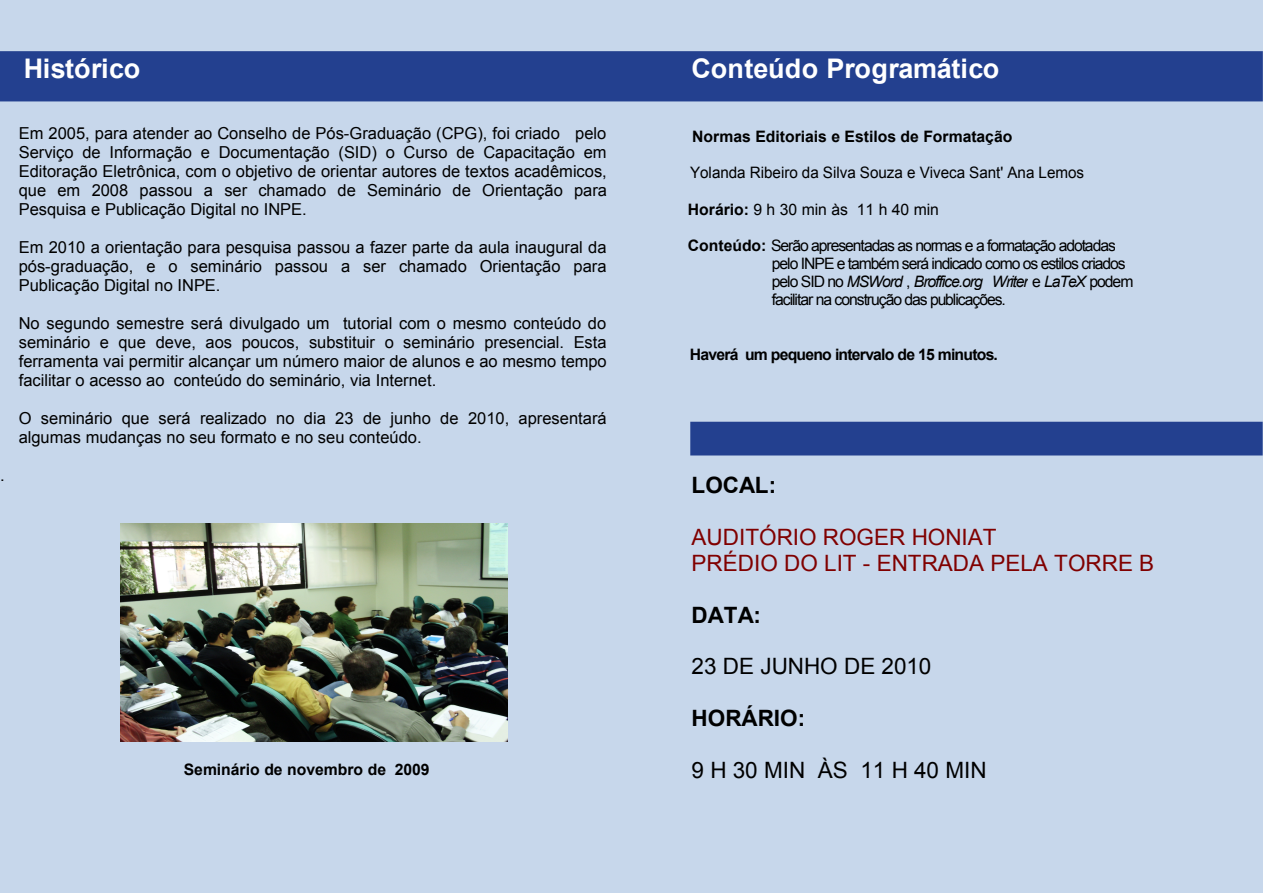
<style>
.page{position:relative;width:1263px;height:893px;background:#fff}
.page>*{position:absolute;margin:0;border:0;box-sizing:border-box;transform-origin:0 0}
.t1{font:700 27px "Arial";color:#fff}
.t2{font:22.5px/26px "Arial";color:#800000}
.t3{font:22.5px "Arial";color:#000}
.t4{font:700 22.5px "Arial";letter-spacing:.005em;color:#000}
.t5{font:16.5px/19px "Arial";color:#000;text-align:justify}
.t6{font:15.75px/18.1px "Arial";letter-spacing:-.065em;color:#000}
.t7{font:15.75px "Arial";letter-spacing:-.005em;color:#000}
.t8{font:700 15.75px "Arial";letter-spacing:-.005em;color:#000}
.t9{font:700 15.75px "Arial";letter-spacing:-.05em;color:#000}
.s1{font-weight:700}
.s2{font-style:italic}
</style>
<div class="page">
<div style="left:0;top:0;width:1263px;height:523px;background:#c7d7eb"></div>
<div style="left:0;top:741px;width:1263px;height:151px;background:#c7d7eb"></div>
<div style="left:0;top:523px;width:120px;height:218px;background:#c7d7eb"></div>
<div style="left:507px;top:523px;width:756px;height:218px;background:#c7d7eb"></div>
<div style="left:635px;top:420px;width:628px;height:26px;background:linear-gradient(to bottom,#c7d7eb,#c7d7eb)"></div>
<div style="left:0;top:51px;width:1263px;height:50px;background:#23408f"></div>
<img style="left:120px;top:523px;width:387px;height:218px">
<div style="left:690px;top:422px;width:573px;height:33px;background:#23408f"></div>
<h1 class="t1" style="left:24px;top:54px;width:118px">Histórico</h1>
<h1 class="t1" style="left:692px;top:54px;width:309px">Conteúdo Programático</h1>
<p class="t5" style="left:0;top:465px;width:6px">.</p>
<p class="t5" style="left:19px;top:124px;width:590px">Em 2005, para atender ao Conselho de Pós-Graduação (CPG), foi criado pelo Serviço de Informação e Documentação (SID) o Curso de Capacitação em Editoração Eletrônica, com o objetivo de orientar autores de textos acadêmicos, que em 2008 passou a ser chamado de Seminário de Orientação para Pesquisa e Publicação Digital no INPE.</p>
<p class="t5" style="left:19px;top:238px;width:589px">Em 2010 a orientação para pesquisa passou a fazer parte da aula inaugural da pós-graduação, e o seminário passou a ser chamado Orientação para Publicação Digital no INPE.</p>
<p class="t5" style="left:19px;top:313px;width:590px">No segundo semestre será divulgado um tutorial com o mesmo conteúdo do seminário e que deve, aos poucos, substituir o seminário presencial. Esta ferramenta vai permitir alcançar um número maior de alunos e ao mesmo tempo facilitar o acesso ao conteúdo do seminário, via Internet.</p>
<p class="t5" style="left:19px;top:408px;width:589px">O seminário que será realizado no dia 23 de junho de 2010, apresentará algumas mudanças no seu formato e no seu conteúdo.</p>
<p class="t8" style="left:184px;top:760px;width:247px">Seminário de novembro de 2009</p>
<p class="t8" style="left:692px;top:128px;width:322px">Normas Editoriais e Estilos de Formatação</p>
<p class="t7" style="left:690px;top:164px;width:396px">Yolanda Ribeiro da Silva Souza e Viveca Sant' Ana Lemos</p>
<p class="t7" style="left:688px;top:200px;width:253px"><span class="s1">Horário:</span> 9 h 30 min às 11 h 40 min</p>
<p class="t6" style="left:772px;top:236px;width:363px;text-indent:-84px"><span class="s1">Conteúdo:</span> Serão apresentadas as normas e a formatação adotadas pelo INPE e também será indicado como os estilos criados pelo SID no <span class="s2">MSWord</span> , <span class="s2">Broffice.org Writer</span> e <span class="s2">LaTeX</span> podem facilitar na construção das publicações.</p>
<p class="t9" style="left:690px;top:345px;width:310px">Haverá um pequeno intervalo de 15 minutos.</p>
<h2 class="t4" style="left:692px;top:473px;width:86px">LOCAL:</h2>
<h2 class="t2" style="left:692px;top:524px;width:464px">AUDITÓRIO ROGER HONIAT<br>PRÉDIO DO LIT - ENTRADA PELA TORRE B</h2>
<h2 class="t4" style="left:692px;top:602px;width:71px">DATA:</h2>
<h2 class="t3" style="left:692px;top:654px;width:241px">23 DE JUNHO DE 2010</h2>
<h2 class="t4" style="left:692px;top:705px;width:115px">HORÁRIO:</h2>
<h2 class="t3" style="left:692px;top:757px;width:297px">9 H 30 MIN ÀS 11 H 40 MIN</h2>
</div>
